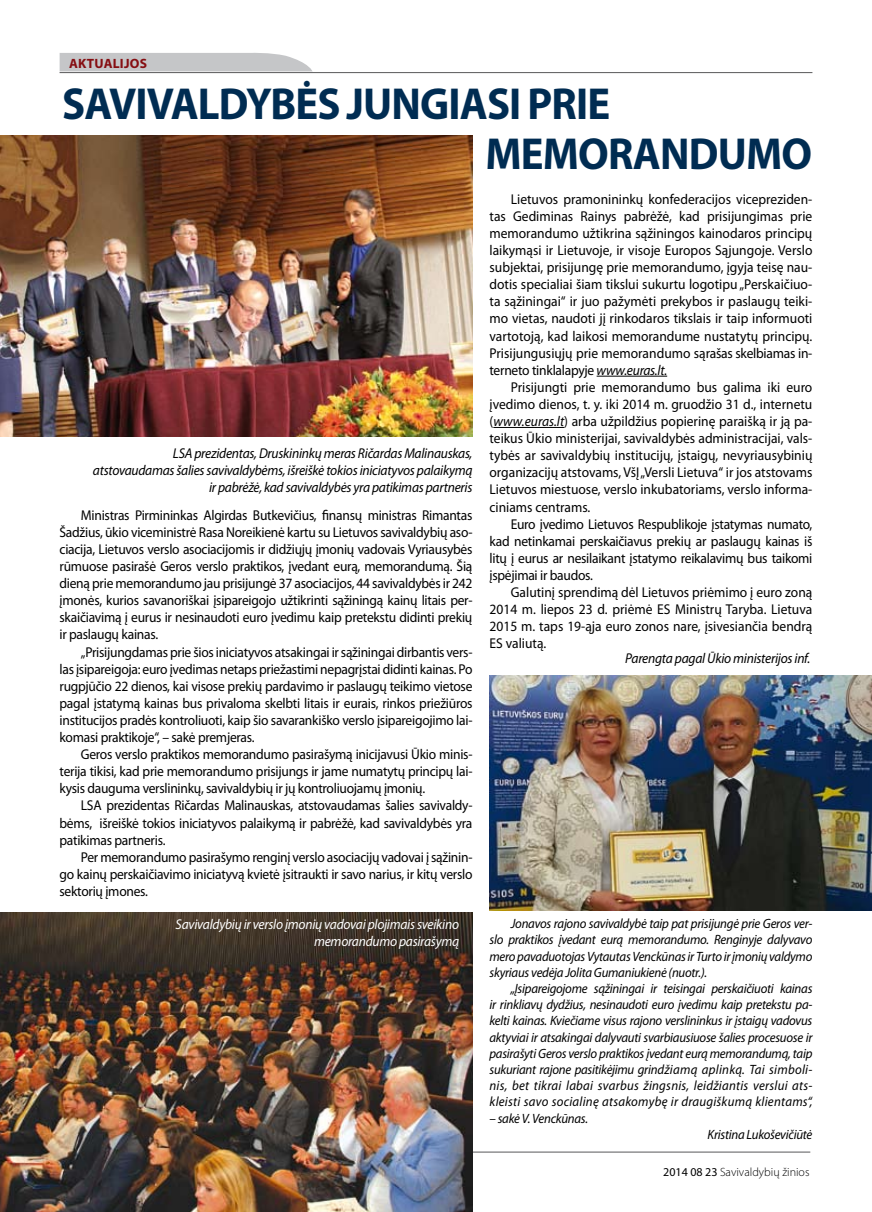
<style>
.page{position:relative;width:872px;height:1212px;background:#fff}
.page>*{position:absolute;margin:0;border:0;box-sizing:border-box;transform-origin:0 0}
.t1{font:700 45px/49.8px "Myriad Pro";letter-spacing:-.02em;color:#002c52;scale:.95 1}
.t2{font:14.25px/17.1px "Myriad Pro";letter-spacing:-.02em;color:#000;text-align:justify;scale:.95 1}
.t3{font:italic 14.25px/17.1px "Myriad Pro";letter-spacing:-.02em;color:#000;text-align:right;scale:.95 1}
.t4{font:italic 14.25px/17.1px "Myriad Pro";letter-spacing:-.02em;color:#fff;text-align:right;scale:.95 1}
.t5{font:italic 13.5px/16.2px "Myriad Pro";letter-spacing:-.02em;color:#000;text-align:justify;scale:.95 1}
.t6{font:700 13.5px "Myriad Pro";letter-spacing:.02em;color:#860e12}
.t7{font:300 12px "Myriad Pro";color:#000}
.s1{font-style:italic}
.s2{font-weight:400}
</style>
<div class="page">
<hr style="left:60px;top:72px;width:752px;height:1px;background:#58585a">
<svg style="left:60px;top:52px;width:252px;height:19px;background:#cacbcd"></svg>
<hr style="left:57px;top:1152px;width:753px;height:1px;background:#58585a">
<img style="left:0;top:912px;width:472px;height:300px">
<hr style="left:596px;top:376px;width:71px;height:1px;background:#000">
<hr style="left:493px;top:427px;width:71px;height:1px;background:#000">
<img style="left:489px;top:675px;width:383px;height:236px">
<img style="left:0;top:135px;width:472px;height:301px">
<p class="t6" style="left:69px;top:55px;width:78px">AKTUALIJOS</p>
<h1 class="t1" style="left:485px;top:77px;width:345px;text-indent:-423px">SAVIVALDYBĖS JUNGIASI PRIE<br>MEMORANDUMO</h1>
<p class="t3" style="left:93px;top:445px;width:401px">LSA prezidentas, Druskininkų meras Ričardas Malinauskas, atstovaudamas šalies savivaldybėms, išreiškė tokios iniciatyvos palaikymą ir pabrėžė, kad savivaldybės yra patikimas partneris</p>
<p class="t2" style="left:60px;top:506px;width:436px;text-indent:21px">Ministras Pirmininkas Algirdas Butkevičius, finansų ministras Rimantas Šadžius, ūkio viceministrė Rasa Noreikienė kartu su Lietuvos savivaldybių aso&shy;ciacija, Lietuvos verslo asociacijomis ir didžiųjų įmonių vadovais Vyriausybės rūmuose pasirašė Geros verslo praktikos, įvedant eurą, memorandumą. Šią dieną prie memorandumo jau prisijungė 37 asociacijos, 44 savivaldybės ir 242 įmonės, kurios savanoriškai įsipareigojo užtikrinti sąžiningą kainų litais per&shy;skaičiavimą į eurus ir nesinaudoti euro įvedimu kaip pretekstu didinti prekių ir paslaugų kainas.</p>
<p class="t2" style="left:60px;top:643px;width:436px;text-indent:21px">„Prisijungdamas prie šios iniciatyvos atsakingai ir sąžiningai dirbantis vers&shy;las įsipareigoja: euro įvedimas netaps priežastimi nepagrįstai didinti kainas. Po rugpjūčio 22 dienos, kai visose prekių pardavimo ir paslaugų teikimo vietose pagal įstatymą kainas bus privaloma skelbti litais ir eurais, rinkos priežiūros institucijos pradės kontroliuoti, kaip šio savarankiško verslo įsipareigojimo lai&shy;komasi praktikoje“, – sakė premjeras.</p>
<p class="t2" style="left:60px;top:745px;width:436px;text-indent:21px">Geros verslo praktikos memorandumo pasirašymą inicijavusi Ūkio minis&shy;terija tikisi, kad prie memorandumo prisijungs ir jame numatytų principų lai&shy;kysis dauguma verslininkų, savivaldybių ir jų kontroliuojamų įmonių.</p>
<p class="t2" style="left:60px;top:797px;width:436px;text-indent:21px">LSA prezidentas Ričardas Malinauskas, atstovaudamas šalies savivaldy&shy;bėms, išreiškė tokios iniciatyvos palaikymą ir pabrėžė, kad savivaldybės yra patikimas partneris.</p>
<p class="t2" style="left:60px;top:848px;width:436px;text-indent:21px">Per memorandumo pasirašymo renginį verslo asociacijų vadovai į sąžinin&shy;go kainų perskaičiavimo iniciatyvą kvietė įsitraukti ir savo narius, ir kitų verslo sektorių įmones.</p>
<p class="t4" style="left:175px;top:915px;width:300px">Savivaldybių ir verslo įmonių vadovai plojimais sveikino memorandumo pasirašymą</p>
<p class="t2" style="left:489px;top:190px;width:341px;text-indent:21px">Lietuvos pramonininkų konfederacijos vicepreziden&shy;tas Gediminas Rainys pabrėžė, kad prisijungimas prie memorandumo užtikrina sąžiningos kainodaros principų laikymąsi ir Lietuvoje, ir visoje Europos Sąjungoje. Verslo subjektai, prisijungę prie memorandumo, įgyja teisę nau&shy;dotis specialiai šiam tikslui sukurtu logotipu „Perskaičiuo&shy;ta sąžiningai“ ir juo pažymėti prekybos ir paslaugų teiki&shy;mo vietas, naudoti jį rinkodaros tikslais ir taip informuoti vartotoją, kad laikosi memorandume nustatytų principų.<br>Prisijungusiųjų prie memorandumo sąrašas skelbiamas in&shy;terneto tinklalapyje <span class="s1">www.euras.lt.</span></p>
<p class="t2" style="left:489px;top:378px;width:341px;text-indent:21px">Prisijungti prie memorandumo bus galima iki euro įvedimo dienos, t. y. iki 2014 m. gruodžio 31 d., internetu (<span class="s1">www.euras.lt</span>) arba užpildžius popierinę paraišką ir ją pa&shy;teikus Ūkio ministerijai, savivaldybės administracijai, vals&shy;tybės ar savivaldybių institucijų, įstaigų, nevyriausybinių organizacijų atstovams, VšĮ „Versli Lietuva“ ir jos atstovams Lietuvos miestuose, verslo inkubatoriams, verslo informa&shy;ciniams centrams.</p>
<p class="t2" style="left:489px;top:515px;width:341px;text-indent:21px">Euro įvedimo Lietuvos Respublikoje įstatymas numato, kad netinkamai perskaičiavus prekių ar paslaugų kainas iš litų į eurus ar nesilaikant įstatymo reikalavimų bus taikomi įspėjimai ir baudos.</p>
<p class="t2" style="left:489px;top:583px;width:341px;text-indent:21px">Galutinį sprendimą dėl Lietuvos priėmimo į euro zoną 2014 m. liepos 23 d. priėmė ES Ministrų Taryba. Lietuva 2015 m. taps 19-ąja euro zonos nare, įsivesiančia bendrą ES valiutą.</p>
<p class="t3" style="left:625px;top:650px;width:196px">Parengta pagal Ūkio ministerijos inf.</p>
<p class="t5" style="left:489px;top:915px;width:341px;text-indent:21px">Jonavos rajono savivaldybė taip pat prisijungė prie Geros ver&shy;slo praktikos įvedant eurą memorandumo. Renginyje dalyvavo mero pavaduotojas Vytautas Venckūnas ir Turto ir įmonių valdymo skyriaus vedėja Jolita Gumaniukienė (nuotr.).</p>
<p class="t5" style="left:489px;top:980px;width:341px;text-indent:21px">„Įsipareigojome sąžiningai ir teisingai perskaičiuoti kainas ir rinkliavų dydžius, nesinaudoti euro įvedimu kaip pretekstu pa&shy;kelti kainas. Kviečiame visus rajono verslininkus ir įstaigų vadovus aktyviai ir atsakingai dalyvauti svarbiausiuose šalies procesuose ir pasirašyti Geros verslo praktikos įvedant eurą memorandumą, taip sukuriant rajone pasitikėjimu grindžiamą aplinką. Tai simboli&shy;nis, bet tikrai labai svarbus žingsnis, leidžiantis verslui ats&shy;kleisti savo socialinę atsakomybę ir draugiškumą klientams“,</p>
<p class="t5" style="left:489px;top:1110px;width:105px">– sakė V. Venckūnas.</p>
<p class="t5" style="left:707px;top:1126px;width:112px">Kristina Lukoševičiūtė</p>
<p class="t7" style="left:663px;top:1165px;width:148px"><span class="s2">2014 08 23</span> Savivaldybių žinios</p>
</div>
